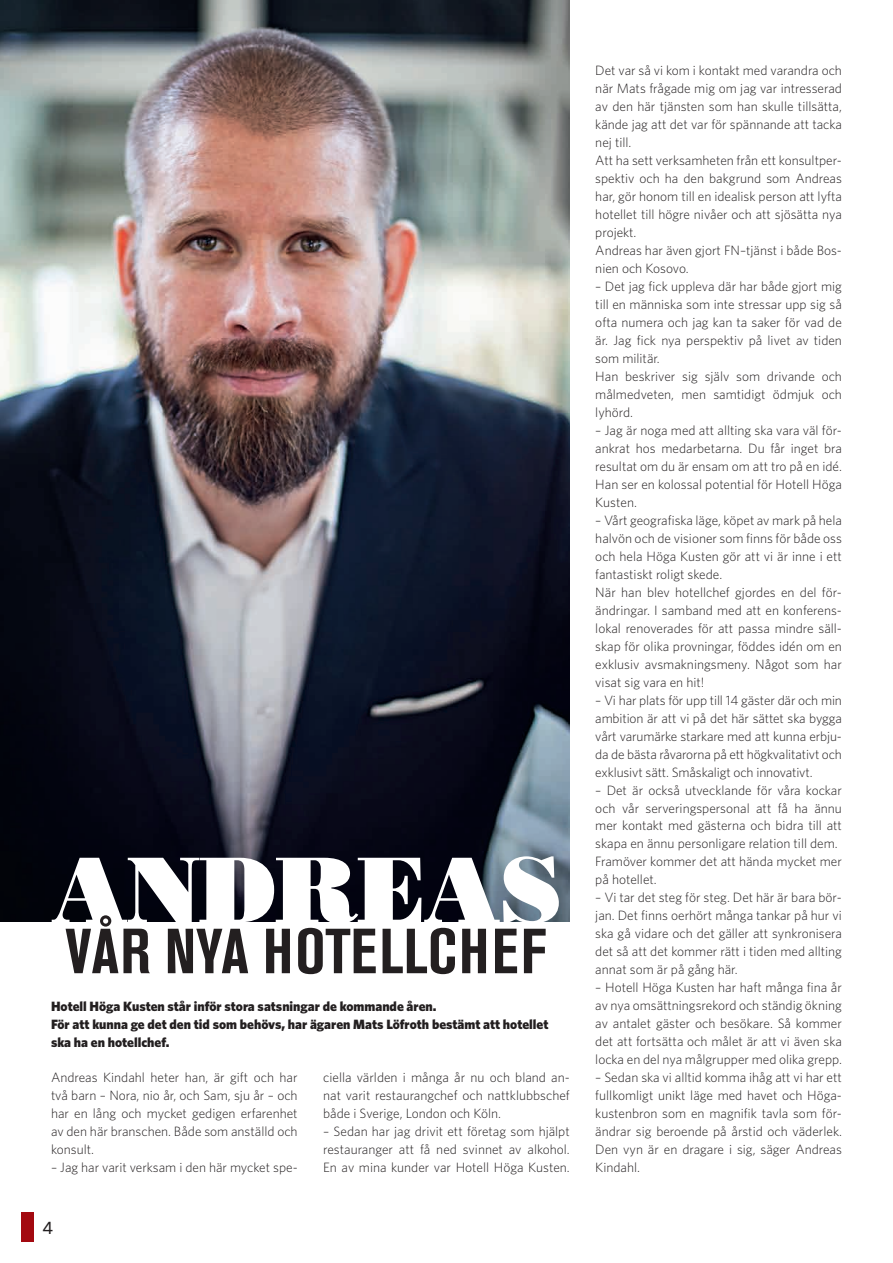
<style>
.page{position:relative;width:893px;height:1263px;background:#fff}
.page>*{position:absolute;margin:0;border:0;box-sizing:border-box;transform-origin:0 0}
.t1{font:93px "Bodoni Poster";letter-spacing:-.01em;color:#fff}
.t2{font:700 condensed 63px "Akzidenz Grotesk BE";letter-spacing:.01em;color:#231f20}
.t3{font:500 18px "Whitney";color:#231f20}
.t4{font:300 13.5px/18px "Whitney";color:#231f20;text-align:justify}
.t5{font:900 13.5px/18px "Whitney";color:#231f20}
</style>
<div class="page">
<div style="left:21px;top:1212px;width:13px;height:30px;background:#a30910"></div>
<img style="left:0;top:0;width:570px;height:922px">
<h1 class="t1" style="left:51px;top:833px;width:513px">ANDREAS</h1>
<h2 class="t2" style="left:65px;top:915px;width:482px">VÅR NYA HOTELLCHEF</h2>
<p class="t5" style="left:51px;top:997px;width:499px">Hotell Höga Kusten står inför stora satsningar de kommande åren.<br>För att kunna ge det den tid som behövs, har ägaren Mats Löfroth bestämt att hotellet ska ha en hotellchef.</p>
<p class="t4" style="left:51px;top:1068px;width:248px">Andreas Kindahl heter han, är gift och har två barn – Nora, nio år, och Sam, sju år – och har en lång och mycket gedigen erfarenhet av den här branschen. Både som anställd och konsult.</p>
<p class="t4" style="left:51px;top:1158px;width:248px">– Jag har varit verksam i den här mycket spe-</p>
<h3 class="t3" style="left:43px;top:1216px;width:12px">4</h3>
<p class="t4" style="left:323px;top:1068px;width:248px">ciella världen i många år nu och bland an&shy;nat varit restaurangchef och nattklubbschef både i Sverige, London och Köln.</p>
<p class="t4" style="left:323px;top:1122px;width:248px">– Sedan har jag drivit ett företag som hjälpt restauranger att få ned svinnet av alkohol.<br>En av mina kunder var Hotell Höga Kusten.</p>
<p class="t4" style="left:595px;top:60px;width:248px;text-align:left">Det var så vi kom i kontakt med varandra och när Mats frågade mig om jag var intresserad av den här tjänsten som han skulle tillsätta, kände jag att det var för spännande att tacka nej till.<br>Att ha sett verksamheten från ett konsultper&shy;spektiv och ha den bakgrund som Andreas har, gör honom till en idealisk person att lyfta hotellet till högre nivåer och att sjösätta nya projekt.<br>Andreas har även gjort FN–tjänst i både Bos&shy;nien och Kosovo.</p>
<p class="t4" style="left:595px;top:276px;width:248px;text-align:left">– Det jag fick uppleva där har både gjort mig till en människa som inte stressar upp sig så ofta numera och jag kan ta saker för vad de är. Jag fick nya perspektiv på livet av tiden som militär.<br>Han beskriver sig själv som drivande och målmedveten, men samtidigt ödmjuk och lyhörd.</p>
<p class="t4" style="left:595px;top:420px;width:248px">– Jag är noga med att allting ska vara väl för&shy;ankrat hos medarbetarna. Du får inget bra resultat om du är ensam om att tro på en idé.<br>Han ser en kolossal potential för Hotell Höga Kusten.</p>
<p class="t4" style="left:595px;top:510px;width:248px;text-align:left">– Vårt geografiska läge, köpet av mark på hela halvön och de visioner som finns för både oss och hela Höga Kusten gör att vi är inne i ett fantastiskt roligt skede.<br>När han blev hotellchef gjordes en del för&shy;ändringar. I samband med att en konferens&shy;lokal renoverades för att passa mindre säll&shy;skap för olika provningar, föddes idén om en exklusiv avsmakningsmeny. Något som har visat sig vara en hit!</p>
<p class="t4" style="left:595px;top:690px;width:248px">– Vi har plats för upp till 14 gäster där och min ambition är att vi på det här sättet ska bygga vårt varumärke starkare med att kunna erbju&shy;da de bästa råvarorna på ett högkvalitativt och exklusivt sätt. Småskaligt och innovativt.</p>
<p class="t4" style="left:595px;top:780px;width:248px;text-align:left">– Det är också utvecklande för våra kockar och vår serveringspersonal att få ha ännu mer kontakt med gästerna och bidra till att skapa en ännu personligare relation till dem.<br>Framöver kommer det att hända mycket mer på hotellet.</p>
<p class="t4" style="left:595px;top:888px;width:248px">– Vi tar det steg för steg. Det här är bara bör&shy;jan. Det finns oerhört många tankar på hur vi ska gå vidare och det gäller att synkronisera det så att det kommer rätt i tiden med allting annat som är på gång här.</p>
<p class="t4" style="left:595px;top:978px;width:248px">– Hotell Höga Kusten har haft många fina år av nya omsättningsrekord och ständig ökning av antalet gäster och besökare. Så kommer det att fortsätta och målet är att vi även ska locka en del nya målgrupper med olika grepp.</p>
<p class="t4" style="left:595px;top:1068px;width:248px">– Sedan ska vi alltid komma ihåg att vi har ett fullkomligt unikt läge med havet och Höga&shy;kustenbron som en magnifik tavla som för&shy;ändrar sig beroende på årstid och väderlek.<br>Den vyn är en dragare i sig, säger Andreas Kindahl.</p>
</div>
